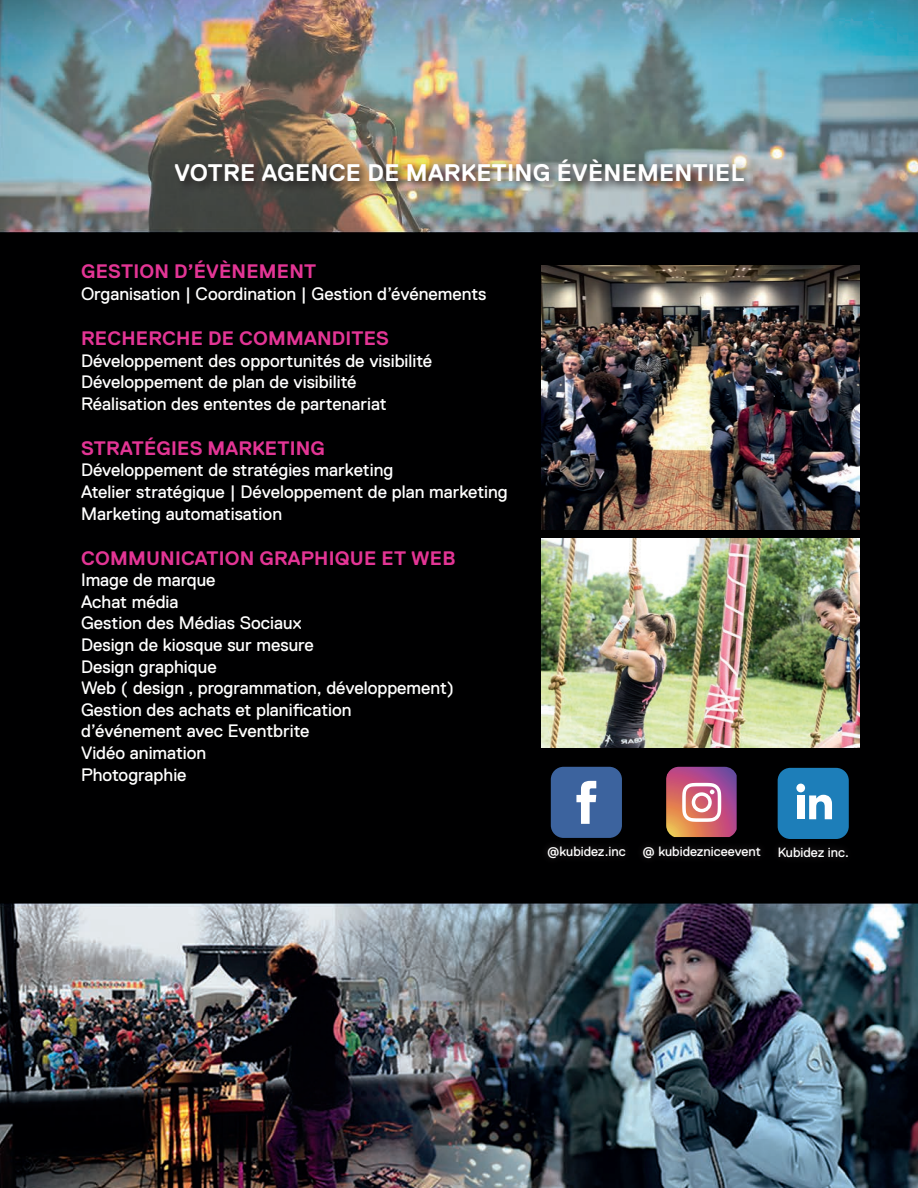
<style>
.page{position:relative;width:918px;height:1188px;background:#fff}
.page>*{position:absolute;margin:0;border:0;box-sizing:border-box;transform-origin:0 0}
.t1{font:700 24px "Replica Pro";letter-spacing:.01em;color:#fff}
.t2{font:700 19.5px "Replica Pro";letter-spacing:.01em;color:#e33595}
.t3{font:18px/21.6px "Replica Pro";color:#fff}
.t4{font:13.5px "Replica Pro";color:#fff}
</style>
<div class="page">
<img style="left:0;top:0;width:918px;height:1188px">
<img style="left:541px;top:266px;width:318px;height:263px">
<img style="left:541px;top:539px;width:318px;height:208px">
<img style="left:172px;top:156px;width:585px;height:38px">
<div style="left:551px;top:767px;width:71px;height:71px;background:#3c639e;border-radius:13px"></div>
<svg style="left:576px;top:781px;width:20px;height:43px"></svg>
<div style="left:540px;top:839px;width:93px;height:27px;background:#040405"></div>
<svg style="left:666px;top:767px;width:71px;height:70px;background:#c57283"></svg>
<div style="left:636px;top:839px;width:132px;height:27px;background:#040405"></div>
<div style="left:778px;top:768px;width:71px;height:71px;background:#1d7eb9;border-radius:13px"></div>
<div style="left:797px;top:795px;width:7px;height:24px;background:#fff"></div>
<div style="left:796px;top:784px;width:9px;height:8px;background:#fff;border-radius:50%"></div>
<svg style="left:809px;top:795px;width:23px;height:24px"></svg>
<div style="left:771px;top:840px;width:84px;height:25px;background:#040405"></div>
<h1 class="t1" style="left:174px;top:159px;width:571px">VOTRE AGENCE DE MARKETING ÉVÈNEMENTIEL</h1>
<p class="t2" style="left:81px;top:261px;width:237px">GESTION D’ÉVÈNEMENT</p>
<p class="t3" style="left:81px;top:283px;width:407px">Organisation | Coordination | Gestion d’événements</p>
<p class="t2" style="left:81px;top:327px;width:310px">RECHERCHE DE COMMANDITES</p>
<p class="t3" style="left:81px;top:350px;width:353px">Développement des opportunités de visibilité<br>Développement de plan de visibilité<br>Réalisation des ententes de partenariat</p>
<p class="t2" style="left:81px;top:437px;width:245px">STRATÉGIES MARKETING</p>
<p class="t3" style="left:81px;top:459px;width:428px">Développement de stratégies marketing<br>Atelier stratégique | Développement de plan marketing<br>Marketing automatisation</p>
<p class="t2" style="left:81px;top:547px;width:376px">COMMUNICATION GRAPHIQUE ET WEB</p>
<p class="t3" style="left:81px;top:569px;width:375px">Image de marque<br>Achat média<br>Gestion des Médias Sociaux<br>Design de kiosque sur mesure<br>Design graphique<br>Web ( design , programmation, développement)<br>Gestion des achats et planification d’événement avec Eventbrite<br>Vidéo animation<br>Photographie</p>
<p class="t4" style="left:547px;top:844px;width:215px">@kubidez.inc @ kubidezniceevent</p>
<p class="t4" style="left:778px;top:845px;width:73px">Kubidez inc.</p>
</div>
